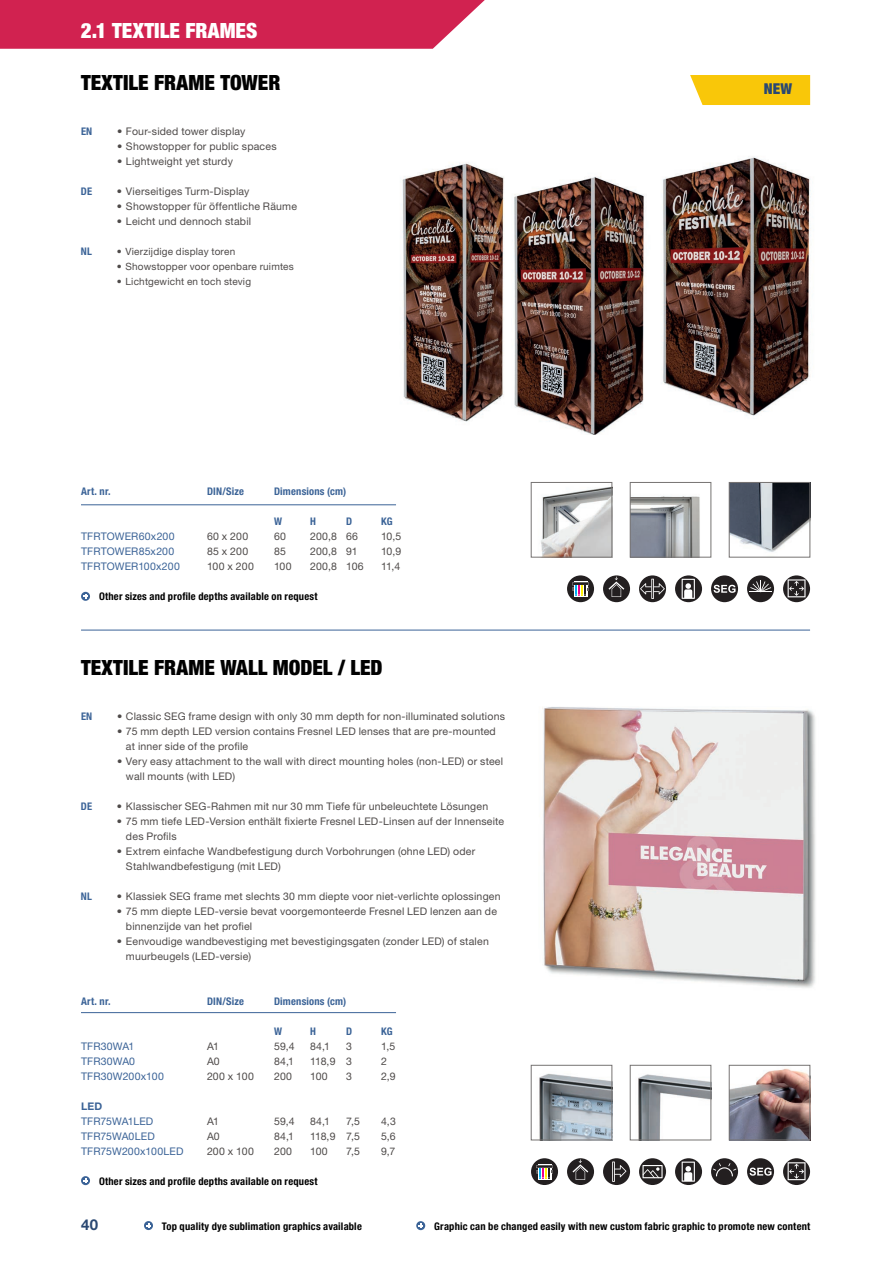
<style>
.page{position:relative;width:893px;height:1263px;background:#fff}
.page>*{position:absolute;margin:0;border:0;box-sizing:border-box;transform-origin:0 0}
.t1{font:900 condensed 21px "Helvetica Neue LT Pro";color:#010101}
.t2{font:900 condensed 21px "Helvetica Neue LT Pro";color:#fff}
.t3{font:900 condensed 15px "Helvetica Neue LT Pro";color:#2a4872}
.t4{font:700 15px "Helvetica Neue LT Pro";color:#2a4872}
.t5{font:10.5px/15px "Helvetica Neue LT Pro";letter-spacing:.02em;color:#4e4a49}
.t6{font:700 condensed 10.5px "Helvetica Neue LT Pro";letter-spacing:.02em;color:#010101}
.t7{font:10.5px/15px "Helvetica Neue LT Pro";letter-spacing:.01em;color:#3b6397}
.t8{font:700 condensed 10.5px "Helvetica Neue LT Pro";letter-spacing:.02em;color:#3b6397}
.t9{font:700 10.5px "Helvetica Neue LT Pro";color:#3b6397}
.t10{font:10.05px "Helvetica Neue LT Pro";letter-spacing:.02em;color:#4e4a49}
</style>
<div class="page">
<svg style="left:0;top:0;width:485px;height:49px;background:#d32e59"></svg>
<hr style="left:81px;top:630px;width:729px;height:1px;background:#3b6397">
<svg style="left:144px;top:1221px;width:9px;height:9px"></svg>
<svg style="left:146px;top:1223px;width:5px;height:5px"></svg>
<div style="left:416px;top:1221px;width:9px;height:9px;background:#3b6397;border-radius:50%"></div>
<svg style="left:418px;top:1223px;width:5px;height:5px"></svg>
<img style="left:542px;top:707px;width:274px;height:281px">
<img style="left:514px;top:176px;width:130px;height:259px">
<img style="left:402px;top:162px;width:102px;height:260px">
<img style="left:662px;top:156px;width:149px;height:260px">
<img style="left:731px;top:1068px;width:77px;height:70px">
<div style="left:729px;top:1065px;width:81px;height:75px;border:1px solid #767372"></div>
<img style="left:731px;top:484px;width:77px;height:68px">
<div style="left:729px;top:482px;width:81px;height:75px;border:1px solid #767372"></div>
<svg style="left:81px;top:1176px;width:9px;height:9px"></svg>
<svg style="left:83px;top:1178px;width:5px;height:5px"></svg>
<svg style="left:81px;top:592px;width:9px;height:9px"></svg>
<svg style="left:83px;top:594px;width:5px;height:4px"></svg>
<hr style="left:81px;top:1012px;width:315px;height:1px;background:#3b6397">
<hr style="left:81px;top:504px;width:315px;height:1px;background:#3b6397">
<svg style="left:639px;top:1158px;width:27px;height:27px"></svg>
<svg style="left:642px;top:1165px;width:21px;height:13px"></svg>
<svg style="left:675px;top:1158px;width:27px;height:27px"></svg>
<svg style="left:682px;top:1161px;width:13px;height:21px"></svg>
<svg style="left:675px;top:575px;width:27px;height:27px"></svg>
<svg style="left:682px;top:579px;width:13px;height:20px"></svg>
<div style="left:711px;top:1158px;width:27px;height:27px;background:#231f20;border-radius:50%"></div>
<svg style="left:713px;top:1163px;width:23px;height:13px"></svg>
<div style="left:747px;top:1158px;width:27px;height:27px;background:#231f20;border-radius:50%"></div>
<svg style="left:750px;top:1167px;width:21px;height:9px"></svg>
<div style="left:747px;top:575px;width:27px;height:27px;background:#231f20;border-radius:50%"></div>
<svg style="left:749px;top:581px;width:23px;height:11px"></svg>
<div style="left:711px;top:575px;width:27px;height:27px;background:#231f20;border-radius:50%"></div>
<svg style="left:714px;top:585px;width:21px;height:8px"></svg>
<svg style="left:783px;top:1158px;width:27px;height:27px"></svg>
<svg style="left:788px;top:1162px;width:17px;height:18px"></svg>
<svg style="left:783px;top:575px;width:27px;height:27px"></svg>
<svg style="left:788px;top:579px;width:17px;height:18px"></svg>
<img style="left:638px;top:1074px;width:71px;height:64px">
<div style="left:630px;top:1065px;width:81px;height:75px;border:1px solid #767372"></div>
<img style="left:632px;top:496px;width:68px;height:59px">
<div style="left:630px;top:482px;width:81px;height:75px;border:1px solid #767372"></div>
<img style="left:539px;top:1073px;width:71px;height:65px">
<div style="left:531px;top:1065px;width:81px;height:75px;border:1px solid #767372"></div>
<img style="left:541px;top:487px;width:69px;height:68px">
<div style="left:531px;top:482px;width:81px;height:75px;border:1px solid #767372"></div>
<div style="left:531px;top:1158px;width:27px;height:27px;background:#231f20;border-radius:50%"></div>
<div style="left:538px;top:1164px;width:13px;height:15px;background:#fff"></div>
<hr style="left:536px;top:1165px;width:17px;height:3px;background:#fff">
<svg style="left:536px;top:1166px;width:17px;height:13px"></svg>
<div style="left:567px;top:575px;width:27px;height:27px;background:#231f20;border-radius:50%"></div>
<div style="left:574px;top:581px;width:13px;height:16px;background:#615e5e"></div>
<svg style="left:572px;top:583px;width:17px;height:13px"></svg>
<div style="left:567px;top:1158px;width:27px;height:27px;background:#231f20;border-radius:50%"></div>
<svg style="left:572px;top:1159px;width:16px;height:21px"></svg>
<div style="left:603px;top:575px;width:27px;height:27px;background:#231f20;border-radius:50%"></div>
<svg style="left:608px;top:577px;width:16px;height:20px"></svg>
<div style="left:603px;top:1158px;width:27px;height:27px;background:#231f20;border-radius:50%"></div>
<hr style="left:612px;top:1161px;width:3px;height:21px;background:#fff">
<svg style="left:613px;top:1162px;width:13px;height:19px"></svg>
<svg style="left:639px;top:575px;width:27px;height:27px"></svg>
<hr style="left:651px;top:579px;width:3px;height:20px;background:#fff">
<svg style="left:640px;top:579px;width:25px;height:19px"></svg>
<div style="left:690px;top:75px;width:120px;height:30px;background:#f9c709"></div>
<h1 class="t2" style="left:81px;top:18px;width:178px">2.1 TEXTILE FRAMES</h1>
<h1 class="t1" style="left:81px;top:70px;width:201px">TEXTILE FRAME TOWER</h1>
<p class="t8" style="left:81px;top:125px;width:13px">EN</p>
<p class="t5" style="left:117px;top:124px;width:130px">• Four-sided tower display</p>
<p class="t5" style="left:117px;top:139px;width:161px">• Showstopper for public spaces</p>
<p class="t5" style="left:117px;top:154px;width:117px">• Lightweight yet sturdy</p>
<p class="t8" style="left:81px;top:185px;width:13px">DE</p>
<p class="t5" style="left:117px;top:184px;width:134px">• Vierseitiges Turm-Display</p>
<p class="t5" style="left:117px;top:199px;width:182px">• Showstopper für öffentliche Räume</p>
<p class="t5" style="left:117px;top:214px;width:136px">• Leicht und dennoch stabil</p>
<p class="t8" style="left:81px;top:245px;width:13px">NL</p>
<p class="t10" style="left:117px;top:245px;width:120px">• Vierzijdige display toren</p>
<p class="t10" style="left:117px;top:260px;width:178px">• Showstopper voor openbare ruimtes</p>
<p class="t10" style="left:117px;top:275px;width:136px">• Lichtgewicht en toch stevig</p>
<p class="t8" style="left:81px;top:485px;width:31px">Art. nr.</p>
<p class="t7" style="left:81px;top:529px;width:100px">TFRTOWER60x200<br>TFRTOWER85x200<br>TFRTOWER100x200</p>
<p class="t8" style="left:207px;top:485px;width:38px">DIN/Size</p>
<p class="t5" style="left:207px;top:529px;width:48px">60 x 200<br>85 x 200<br>100 x 200</p>
<p class="t8" style="left:274px;top:485px;width:74px">Dimensions (cm)</p>
<p class="t8" style="left:274px;top:515px;width:9px">W</p>
<p class="t5" style="left:274px;top:529px;width:19px">60<br>85<br>100</p>
<p class="t8" style="left:310px;top:515px;width:7px">H</p>
<p class="t5" style="left:310px;top:529px;width:28px;text-align:justify">200,8<br>200,8<br>200,8</p>
<p class="t8" style="left:346px;top:515px;width:8px">D</p>
<p class="t5" style="left:346px;top:529px;width:19px">66<br>91<br>106</p>
<p class="t6" style="left:99px;top:590px;width:220px">Other sizes and profile depths available on request</p>
<p class="t8" style="left:381px;top:515px;width:13px">KG</p>
<p class="t5" style="left:381px;top:529px;width:22px;text-align:justify">10,5<br>10,9<br>11,4</p>
<h1 class="t1" style="left:81px;top:655px;width:303px">TEXTILE FRAME WALL MODEL / LED</h1>
<p class="t8" style="left:81px;top:710px;width:13px">EN</p>
<p class="t5" style="left:117px;top:709px;width:390px">• Classic SEG frame design with only 30 mm depth for non-illuminated solutions</p>
<p class="t5" style="left:126px;top:724px;width:371px;text-indent:-9px">• 75 mm depth LED version contains Fresnel LED lenses that are pre-mounted at inner side of the profile</p>
<p class="t5" style="left:126px;top:754px;width:379px;text-indent:-9px">• Very easy attachment to the wall with direct mounting holes (non-LED) or steel wall mounts (with LED)</p>
<p class="t8" style="left:81px;top:800px;width:13px">DE</p>
<p class="t5" style="left:117px;top:799px;width:373px">• Klassischer SEG-Rahmen mit nur 30 mm Tiefe für unbeleuchtete Lösungen</p>
<p class="t5" style="left:126px;top:814px;width:380px;text-indent:-9px">• 75 mm tiefe LED-Version enthält fixierte Fresnel LED-Linsen auf der Innenseite des Profils</p>
<p class="t5" style="left:126px;top:844px;width:351px;text-indent:-9px">• Extrem einfache Wandbefestigung durch Vorbohrungen (ohne LED) oder<br>Stahlwandbefestigung (mit LED)</p>
<p class="t8" style="left:81px;top:890px;width:13px">NL</p>
<p class="t5" style="left:117px;top:889px;width:385px">• Klassiek SEG frame met slechts 30 mm diepte voor niet-verlichte oplossingen</p>
<p class="t5" style="left:126px;top:904px;width:372px;text-indent:-9px">• 75 mm diepte LED-versie bevat voorgemonteerde Fresnel LED lenzen aan de binnenzijde van het profiel</p>
<p class="t5" style="left:126px;top:934px;width:364px;text-indent:-9px">• Eenvoudige wandbevestiging met bevestigingsgaten (zonder LED) of stalen muurbeugels (LED-versie)</p>
<p class="t8" style="left:81px;top:995px;width:31px">Art. nr.</p>
<p class="t7" style="left:81px;top:1039px;width:84px">TFR30WA1<br>TFR30WA0<br>TFR30W200x100</p>
<p class="t9" style="left:81px;top:1100px;width:23px">LED</p>
<p class="t7" style="left:81px;top:1114px;width:104px">TFR75WA1LED<br>TFR75WA0LED<br>TFR75W200x100LED</p>
<p class="t8" style="left:207px;top:995px;width:38px">DIN/Size</p>
<p class="t5" style="left:207px;top:1039px;width:48px">A1<br>A0<br>200 x 100</p>
<p class="t5" style="left:207px;top:1114px;width:48px">A1<br>A0<br>200 x 100</p>
<p class="t8" style="left:274px;top:995px;width:74px">Dimensions (cm)</p>
<p class="t8" style="left:274px;top:1025px;width:9px">W</p>
<p class="t5" style="left:274px;top:1039px;width:22px;text-align:justify">59,4<br>84,1<br>200</p>
<p class="t5" style="left:274px;top:1114px;width:22px;text-align:justify">59,4<br>84,1<br>200</p>
<p class="t8" style="left:310px;top:1025px;width:7px">H</p>
<p class="t5" style="left:310px;top:1039px;width:27px">84,1<br>118,9<br>100</p>
<p class="t5" style="left:310px;top:1114px;width:27px">84,1<br>118,9<br>100</p>
<p class="t8" style="left:346px;top:1025px;width:8px">D</p>
<p class="t5" style="left:346px;top:1039px;width:7px;text-align:justify">3<br>3<br>3</p>
<p class="t5" style="left:346px;top:1114px;width:15px;text-align:justify">7,5<br>7,5<br>7,5</p>
<p class="t6" style="left:99px;top:1175px;width:220px">Other sizes and profile depths available on request</p>
<p class="t8" style="left:381px;top:1025px;width:13px">KG</p>
<p class="t5" style="left:381px;top:1039px;width:16px">1,5<br>2<br>2,9</p>
<p class="t5" style="left:381px;top:1114px;width:16px;text-align:justify">4,3<br>5,6<br>9,7</p>
<h2 class="t3" style="left:764px;top:80px;width:30px">NEW</h2>
<h2 class="t4" style="left:81px;top:1215px;width:19px">40</h2>
<p class="t6" style="left:162px;top:1220px;width:201px">Top quality dye sublimation graphics available</p>
<p class="t6" style="left:434px;top:1220px;width:378px">Graphic can be changed easily with new custom fabric graphic to promote new content</p>
</div>
